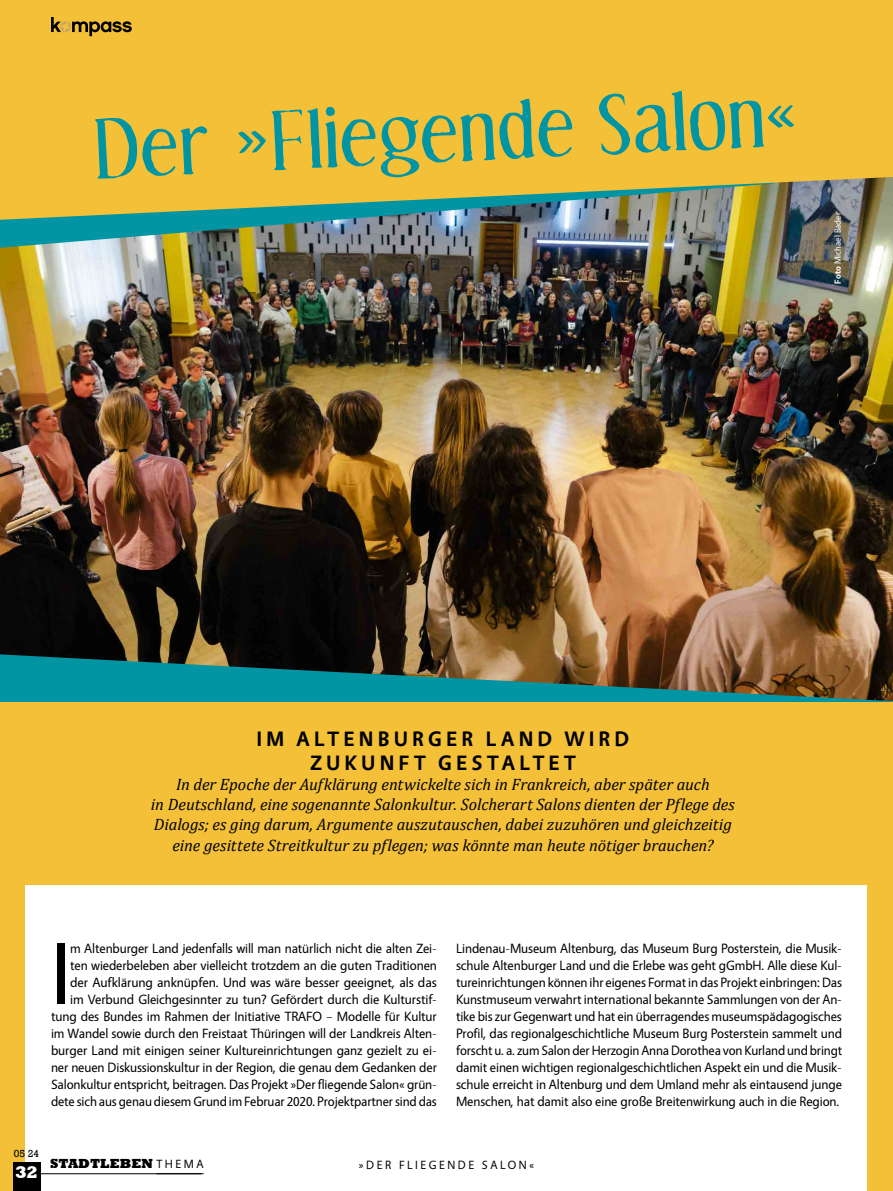
<style>
.page{position:relative;width:893px;height:1191px;background:#fff}
.page>*{position:absolute;margin:0;border:0;box-sizing:border-box;transform-origin:0 0}
.t1{font:87.6px "Vegur";color:#000}
.t2{font:80.4px "Effloresce Antique";color:#0194a3}
.t3{font:700 21px/24px "Vegur";letter-spacing:.225em;color:#000;text-align:center}
.t4{font:800 17.25px "Rockwell";color:#fff}
.t5{font:italic 16.5px/20.2px "Cambria";letter-spacing:-.005em;color:#000;text-align:center}
.t6{font:13.5px/17px "Vegur";letter-spacing:-.01em;color:#000;text-align:right}
.t7{font:800 13.5px "Rockwell";color:#000}
.t8{font:12px "Vegur";letter-spacing:.21em;color:#000}
.t9{font:10.5px "Rockwell";color:#000}
.t10{font:9px "Vegur";color:#fff}
.s1{font-weight:700}
.s2{font-family:"Vegur";font-weight:400;font-size:12px}
</style>
<div class="page">
<img style="left:0;top:220px;width:893px;height:434px">
<img style="left:0;top:654px;width:893px;height:47px">
<div style="left:0;top:701px;width:893px;height:183px;background:#f3c038"></div>
<img style="left:0;top:220px;width:775px;height:28px">
<svg style="left:0;top:0;width:893px;height:220px;fill:#f3c038"></svg>
<div style="left:868px;top:884px;width:25px;height:307px;background:#f3c038"></div>
<div style="left:0;top:879px;width:25px;height:312px;background:#f3c038"></div>
<div style="left:13px;top:1162px;width:27px;height:29px;background:#000"></div>
<svg style="left:51px;top:17px;width:81px;height:19px"></svg>
<hr style="left:37px;top:1173px;width:164px;height:1px;background:#000">
<hr style="left:156px;top:1173px;width:48px;height:1px;background:#000">
<h2 class="t2" style="left:93px;top:112px;width:706px;rotate:-3deg">Der »Fliegende Salon«</h2>
<p class="t10" style="left:833px;top:284px;width:73px;rotate:-90deg"><span class="s1">Foto</span> Michael Bader</p>
<h3 class="t3" style="left:257px;top:727px;width:374px">IM ALTENBURGER LAND WIRD<br>ZUKUNFT GESTALTET</h3>
<p class="t5" style="left:151px;top:773px;width:585px">In der Epoche der Aufklärung entwickelte sich in Frankreich, aber später auch<br>in Deutschland, eine sogenannte Salonkultur. Solcherart Salons dienten der Pflege des Dialogs; es ging darum, Argumente auszutauschen, dabei zuzuhören und gleichzeitig eine gesittete Streitkultur zu pflegen; was könnte man heute nötiger brauchen?</p>
<p class="t6" style="left:51px;top:940px;width:387px">m Altenburger Land jedenfalls will man natürlich nicht die alten Zei&shy;ten wiederbeleben aber vielleicht trotzdem an die guten Traditionen der Aufklärung anknüpfen. Und was wäre besser geeignet, als das<br>im Verbund Gleichgesinnter zu tun? Gefördert durch die Kulturstif&shy;tung des Bundes im Rahmen der Initiative TRAFO – Modelle für Kultur im Wandel sowie durch den Freistaat Thüringen will der Landkreis Alten&shy;burger Land mit einigen seiner Kultureinrichtungen ganz gezielt zu ei&shy;ner neuen Diskussionskultur in der Region, die genau dem Gedanken der Salonkultur entspricht, beitragen. Das Projekt »Der fliegende Salon« grün&shy;dete sich aus genau diesem Grund im Februar 2020. Projektpartner sind das</p>
<h1 class="t1" style="left:51px;top:927px;width:21px">I</h1>
<p class="t6" style="left:456px;top:940px;width:388px;text-align:justify">Lindenau-Museum Altenburg, das Museum Burg Posterstein, die Musik&shy;schule Altenburger Land und die Erlebe was geht gGmbH. Alle diese Kul&shy;tureinrichtungen können ihr eigenes Format in das Projekt einbringen: Das Kunstmuseum verwahrt international bekannte Sammlungen von der An&shy;tike bis zur Gegenwart und hat ein überragendes museumspädagogisches Profil, das regionalgeschichtliche Museum Burg Posterstein sammelt und forscht u. a. zum Salon der Herzogin Anna Dorothea von Kurland und bringt damit einen wichtigen regionalgeschichtlichen Aspekt ein und die Musik&shy;schule erreicht in Altenburg und dem Umland mehr als eintausend junge Menschen, hat damit also eine große Breitenwirkung auch in die Region.</p>
<p class="t9" style="left:14px;top:1147px;width:27px">05 24</p>
<p class="t4" style="left:15px;top:1162px;width:25px">32</p>
<p class="t7" style="left:50px;top:1155px;width:155px">STADTLEBEN <span class="s2">T H E M A</span></p>
<p class="t8" style="left:358px;top:1158px;width:177px">»DER FLIEGENDE SALON«</p>
</div>
